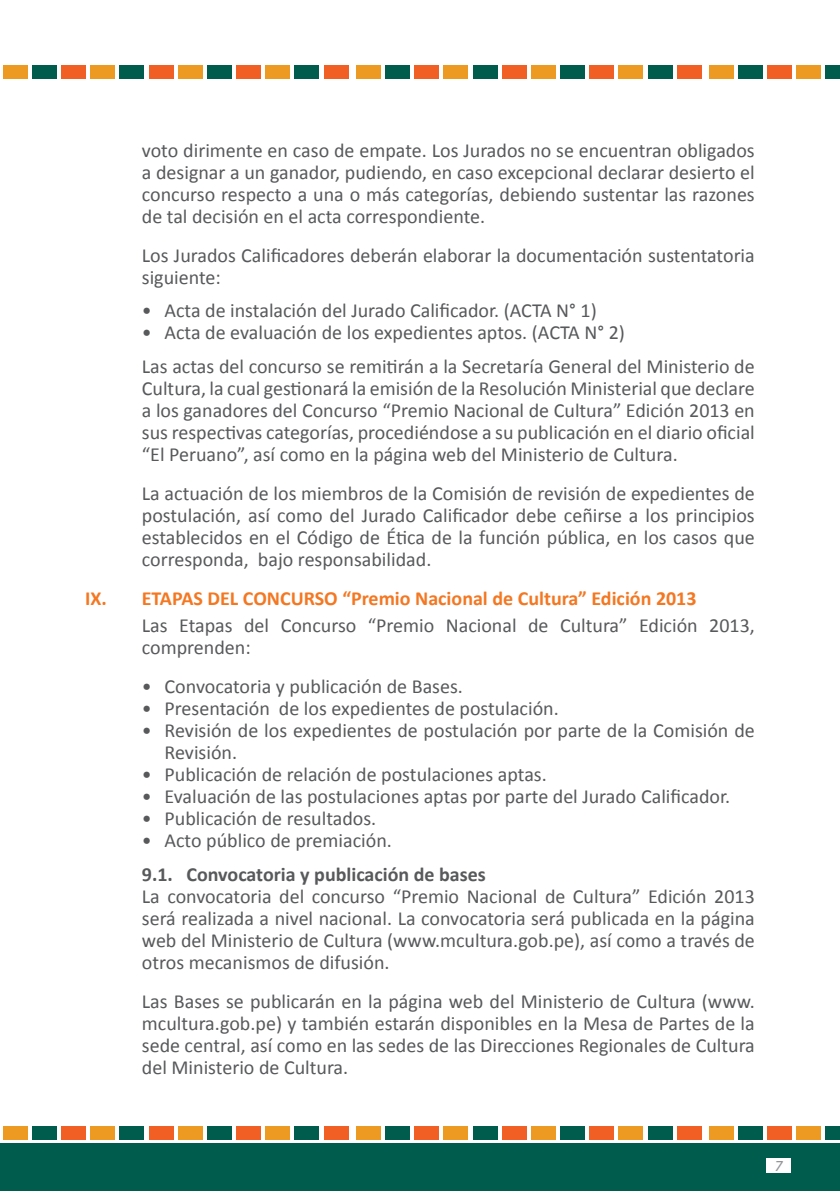
<style>
.page{position:relative;width:840px;height:1191px;background:#fff}
.page>*{position:absolute;margin:0;border:0;box-sizing:border-box;transform-origin:0 0}
.t1{font:20px/22px "Calibri";color:#58595b;text-align:justify}
.t2{font:700 20px "Calibri";color:#f47721}
.t3{font:700 20px "Calibri";color:#58595b}
.t4{font:italic 16px "Calibri";color:#939598}
</style>
<div class="page">
<div style="left:0;top:1143px;width:839px;height:48px;background:#005d4e"></div>
<div style="left:3px;top:1126px;width:24px;height:14px;background:#ed9a22"></div>
<div style="left:32px;top:1126px;width:25px;height:14px;background:#005d4e"></div>
<div style="left:61px;top:1126px;width:25px;height:14px;background:#f15f24"></div>
<div style="left:90px;top:1126px;width:25px;height:14px;background:#ed9a22"></div>
<div style="left:119px;top:1126px;width:25px;height:14px;background:#005d4e"></div>
<div style="left:149px;top:1126px;width:24px;height:14px;background:#f15f24"></div>
<div style="left:178px;top:1126px;width:24px;height:14px;background:#ed9a22"></div>
<div style="left:207px;top:1126px;width:24px;height:14px;background:#005d4e"></div>
<div style="left:236px;top:1126px;width:25px;height:14px;background:#f15f24"></div>
<div style="left:265px;top:1126px;width:25px;height:14px;background:#ed9a22"></div>
<div style="left:294px;top:1126px;width:25px;height:14px;background:#005d4e"></div>
<div style="left:323px;top:1126px;width:25px;height:14px;background:#f15f24"></div>
<div style="left:356px;top:1126px;width:24px;height:14px;background:#ed9a22"></div>
<div style="left:385px;top:1126px;width:24px;height:14px;background:#005d4e"></div>
<div style="left:414px;top:1126px;width:24px;height:14px;background:#f15f24"></div>
<div style="left:443px;top:1126px;width:25px;height:14px;background:#ed9a22"></div>
<div style="left:472px;top:1126px;width:25px;height:14px;background:#005d4e"></div>
<div style="left:501px;top:1126px;width:25px;height:14px;background:#f15f24"></div>
<div style="left:530px;top:1126px;width:25px;height:14px;background:#ed9a22"></div>
<div style="left:560px;top:1126px;width:24px;height:14px;background:#005d4e"></div>
<div style="left:589px;top:1126px;width:24px;height:14px;background:#f15f24"></div>
<div style="left:618px;top:1126px;width:24px;height:14px;background:#ed9a22"></div>
<div style="left:647px;top:1126px;width:25px;height:14px;background:#005d4e"></div>
<div style="left:676px;top:1126px;width:25px;height:14px;background:#f15f24"></div>
<div style="left:708px;top:1126px;width:25px;height:14px;background:#ed9a22"></div>
<div style="left:738px;top:1126px;width:24px;height:14px;background:#005d4e"></div>
<div style="left:767px;top:1126px;width:24px;height:14px;background:#f15f24"></div>
<div style="left:796px;top:1126px;width:24px;height:14px;background:#ed9a22"></div>
<div style="left:825px;top:1126px;width:14px;height:14px;background:#005d4e"></div>
<div style="left:3px;top:65px;width:24px;height:14px;background:#ed9a22"></div>
<div style="left:32px;top:65px;width:25px;height:14px;background:#005d4e"></div>
<div style="left:61px;top:65px;width:25px;height:14px;background:#f15f24"></div>
<div style="left:90px;top:65px;width:25px;height:14px;background:#ed9a22"></div>
<div style="left:119px;top:65px;width:25px;height:14px;background:#005d4e"></div>
<div style="left:149px;top:65px;width:24px;height:14px;background:#f15f24"></div>
<div style="left:178px;top:65px;width:24px;height:14px;background:#ed9a22"></div>
<div style="left:207px;top:65px;width:24px;height:14px;background:#005d4e"></div>
<div style="left:236px;top:65px;width:25px;height:14px;background:#f15f24"></div>
<div style="left:265px;top:65px;width:25px;height:14px;background:#ed9a22"></div>
<div style="left:294px;top:65px;width:25px;height:14px;background:#005d4e"></div>
<div style="left:323px;top:65px;width:25px;height:14px;background:#f15f24"></div>
<div style="left:356px;top:65px;width:24px;height:14px;background:#ed9a22"></div>
<div style="left:385px;top:65px;width:24px;height:14px;background:#005d4e"></div>
<div style="left:414px;top:65px;width:24px;height:14px;background:#f15f24"></div>
<div style="left:443px;top:65px;width:25px;height:14px;background:#ed9a22"></div>
<div style="left:472px;top:65px;width:25px;height:14px;background:#005d4e"></div>
<div style="left:501px;top:65px;width:25px;height:14px;background:#f15f24"></div>
<div style="left:530px;top:65px;width:25px;height:14px;background:#ed9a22"></div>
<div style="left:560px;top:65px;width:24px;height:14px;background:#005d4e"></div>
<div style="left:589px;top:65px;width:24px;height:14px;background:#f15f24"></div>
<div style="left:618px;top:65px;width:24px;height:14px;background:#ed9a22"></div>
<div style="left:647px;top:65px;width:25px;height:14px;background:#005d4e"></div>
<div style="left:676px;top:65px;width:25px;height:14px;background:#f15f24"></div>
<div style="left:708px;top:65px;width:25px;height:14px;background:#ed9a22"></div>
<div style="left:738px;top:65px;width:24px;height:14px;background:#005d4e"></div>
<div style="left:767px;top:65px;width:24px;height:14px;background:#f15f24"></div>
<div style="left:796px;top:65px;width:24px;height:14px;background:#ed9a22"></div>
<div style="left:825px;top:65px;width:14px;height:14px;background:#005d4e"></div>
<div style="left:766px;top:1158px;width:24px;height:14px;background:#fff"></div>
<p class="t1" style="left:142px;top:139px;width:614px">voto dirimente en caso de empate. Los Jurados no se encuentran obligados a designar a un ganador, pudiendo, en caso excepcional declarar desierto el concurso respecto a una o más categorías, debiendo sustentar las razones de tal decisión en el acta correspondiente.</p>
<p class="t1" style="left:142px;top:244px;width:614px">Los Jurados Calificadores deberán elaborar la documentación sustentatoria siguiente:</p>
<p class="t1" style="left:142px;top:300px;width:456px">• Acta de instalación del Jurado Calificador. (ACTA N° 1)</p>
<p class="t1" style="left:142px;top:316px;width:614px;line-height:33.4px">• Acta de evaluación de los expedientes aptos. (ACTA N° 2)<br>Las actas del concurso se remitirán a la Secretaría General del Ministerio de</p>
<p class="t1" style="left:142px;top:377px;width:614px">Cultura, la cual gestionará la emisión de la Resolución Ministerial que declare a los ganadores del Concurso “Premio Nacional de Cultura” Edición 2013 en sus respectivas categorías, procediéndose a su publicación en el diario oficial “El Peruano”, así como en la página web del Ministerio de Cultura.</p>
<p class="t1" style="left:142px;top:482px;width:614px">La actuación de los miembros de la Comisión de revisión de expedientes de postulación, así como del Jurado Calificador debe ceñirse a los principios establecidos en el Código de Ética de la función pública, en los casos que corresponda, bajo responsabilidad.</p>
<p class="t2" style="left:85px;top:585px;width:612px">IX. ETAPAS DEL CONCURSO “Premio Nacional de Cultura” Edición 2013</p>
<p class="t1" style="left:142px;top:615px;width:614px">Las Etapas del Concurso “Premio Nacional de Cultura” Edición 2013, comprenden:</p>
<p class="t1" style="left:142px;top:676px;width:322px">• Convocatoria y publicación de Bases.</p>
<p class="t1" style="left:142px;top:698px;width:418px">• Presentación de los expedientes de postulación.</p>
<p class="t1" style="left:164px;top:720px;width:591px;text-indent:-23px">• Revisión de los expedientes de postulación por parte de la Comisión de<br>Revisión.</p>
<p class="t1" style="left:142px;top:764px;width:406px">• Publicación de relación de postulaciones aptas.</p>
<p class="t1" style="left:142px;top:786px;width:589px">• Evaluación de las postulaciones aptas por parte del Jurado Calificador.</p>
<p class="t1" style="left:142px;top:808px;width:236px">• Publicación de resultados.</p>
<p class="t1" style="left:142px;top:830px;width:251px">• Acto público de premiación.</p>
<p class="t3" style="left:142px;top:861px;width:345px">9.1. Convocatoria y publicación de bases</p>
<p class="t1" style="left:142px;top:885px;width:614px">La convocatoria del concurso “Premio Nacional de Cultura” Edición 2013 será realizada a nivel nacional. La convocatoria será publicada en la página web del Ministerio de Cultura (www.mcultura.gob.pe), así como a través de otros mecanismos de difusión.</p>
<p class="t1" style="left:142px;top:990px;width:614px">Las Bases se publicarán en la página web del Ministerio de Cultura (www. mcultura.gob.pe) y también estarán disponibles en la Mesa de Partes de la sede central, así como en las sedes de las Direcciones Regionales de Cultura del Ministerio de Cultura.</p>
<p class="t4" style="left:774px;top:1154px;width:10px">7</p>
</div>
